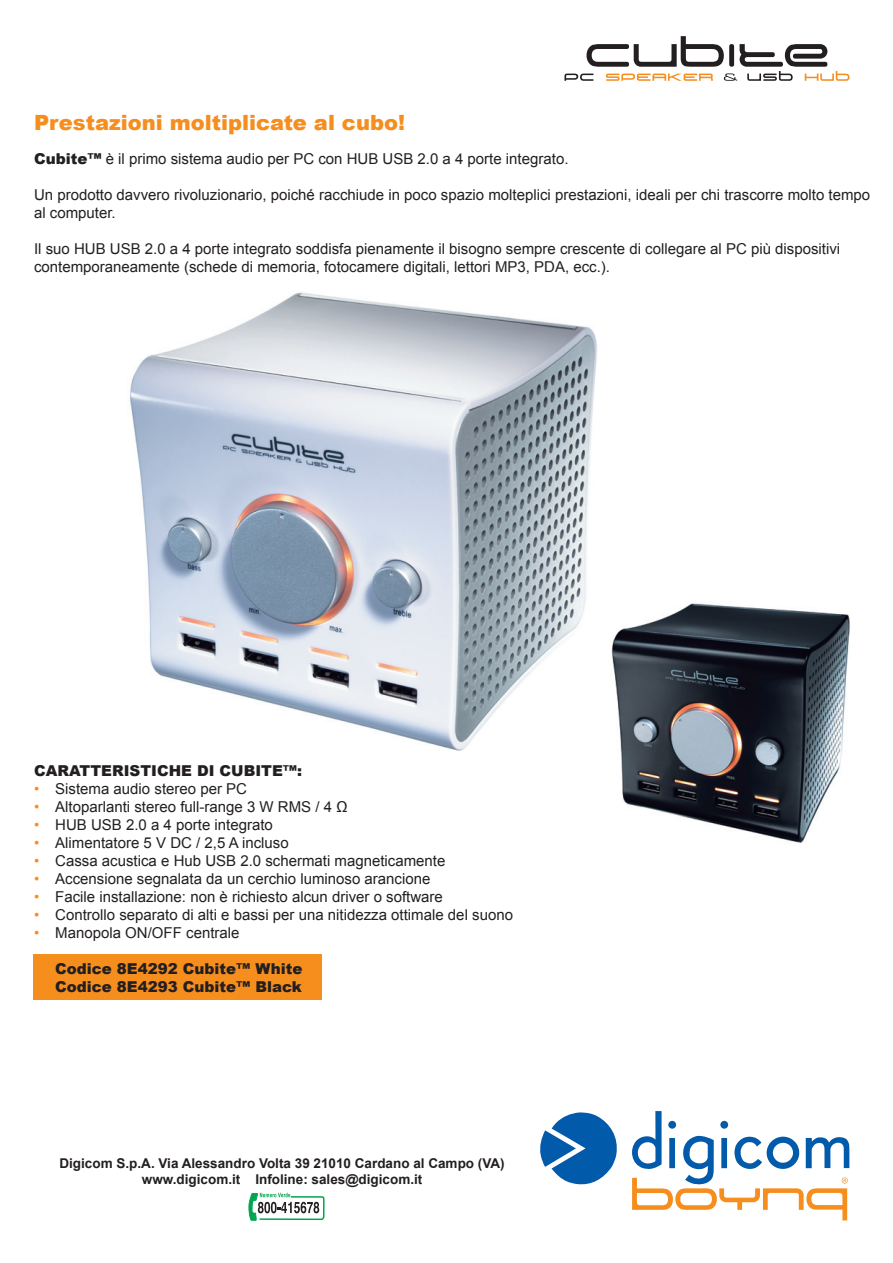
<style>
.page{position:relative;width:893px;height:1263px;background:#fff}
.page>*{position:absolute;margin:0;border:0;box-sizing:border-box;transform-origin:0 0}
.t1{font:900 21px "Arial";color:#f68e1e}
.Standaard{font:15px/18px "Arial";color:#231f20}
.Standaard-2{font:900 15px "Arial";color:#231f20}
.t2{font:15px/18px "Arial";color:#f68e1e;text-align:justify}
.t3{font:700 13.5px "Arial";color:#231f20}
.s1{font-weight:900}
</style>
<div class="page">
<div style="left:34px;top:955px;width:288px;height:45px;background:#f68e1e"></div>
<svg style="left:249px;top:1192px;width:76px;height:29px"></svg>
<svg style="left:540px;top:1112px;width:77px;height:73px"></svg>
<svg style="left:632px;top:1111px;width:217px;height:109px"></svg>
<img style="left:130px;top:292px;width:468px;height:459px">
<svg style="left:564px;top:36px;width:285px;height:45px"></svg>
<img style="left:611px;top:603px;width:239px;height:240px">
<p class="t1" style="left:34px;top:111px;width:372px">Prestazioni moltiplicate al cubo!</p>
<p class="Standaard" style="left:34px;top:150px;width:536px"><span class="s1">Cubite™</span> è il primo sistema audio per PC con HUB USB 2.0 a 4 porte integrato.</p>
<p class="Standaard" style="left:34px;top:186px;width:838px">Un prodotto davvero rivoluzionario, poiché racchiude in poco spazio molteplici prestazioni, ideali per chi trascorre molto tempo al computer.</p>
<p class="Standaard" style="left:34px;top:240px;width:808px">Il suo HUB USB 2.0 a 4 porte integrato soddisfa pienamente il bisogno sempre crescente di collegare al PC più dispositivi contemporaneamente (schede di memoria, fotocamere digitali, lettori MP3, PDA, ecc.).</p>
<p class="Standaard-2" style="left:34px;top:762px;width:270px">CARATTERISTICHE DI CUBITE™:</p>
<p class="Standaard" style="left:55px;top:780px;width:193px">Sistema audio stereo per PC</p>
<p class="Standaard" style="left:55px;top:798px;width:294px">Altoparlanti stereo full-range 3 W RMS / 4 Ω</p>
<p class="Standaard" style="left:55px;top:816px;width:219px">HUB USB 2.0 a 4 porte integrato</p>
<p class="Standaard" style="left:55px;top:834px;width:235px">Alimentatore 5 V DC / 2,5 A incluso</p>
<p class="Standaard" style="left:55px;top:852px;width:392px">Cassa acustica e Hub USB 2.0 schermati magneticamente</p>
<p class="Standaard" style="left:55px;top:870px;width:377px">Accensione segnalata da un cerchio luminoso arancione</p>
<p class="Standaard" style="left:55px;top:888px;width:389px">Facile installazione: non è richiesto alcun driver o software</p>
<p class="Standaard" style="left:55px;top:906px;width:459px">Controllo separato di alti e bassi per una nitidezza ottimale del suono</p>
<p class="Standaard" style="left:55px;top:924px;width:186px">Manopola ON/OFF centrale</p>
<p class="Standaard-2" style="left:55px;top:960px;width:249px">Codice 8E4292 Cubite™ White</p>
<p class="Standaard-2" style="left:55px;top:978px;width:248px">Codice 8E4293 Cubite™ Black</p>
<p class="t2" style="left:34px;top:780px;width:7px">• • • • • • • • •</p>
<p class="t3" style="left:59px;top:1155px;width:447px">Digicom S.p.A. Via Alessandro Volta 39 21010 Cardano al Campo (VA)</p>
<p class="t3" style="left:142px;top:1171px;width:282px">www.digicom.it Infoline: sales@digicom.it</p>
</div>
